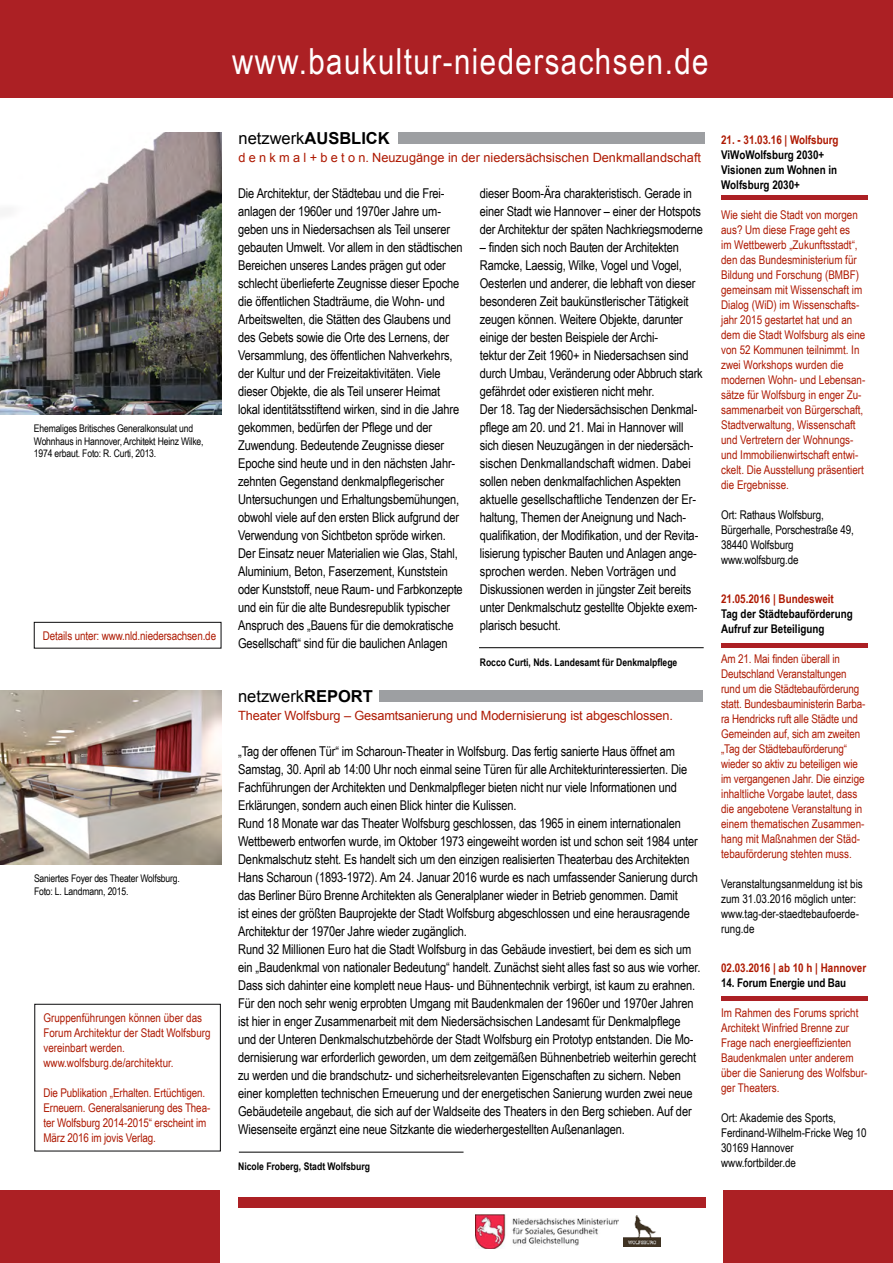
<style>
.page{position:relative;width:893px;height:1263px;background:#fff}
.page>*{position:absolute;margin:0;border:0;box-sizing:border-box;transform-origin:0 0}
.t1{font:36px "Arial Narrow";letter-spacing:.04em;color:#fff}
.t2{font:16.5px "Arial";color:#000}
.t3{font:13.5px/18px "Arial Narrow";letter-spacing:-.01em;color:#000}
.t4{font:12.75px "Arial";letter-spacing:-.01em;color:#ae1902}
.t5{font:12px/15px "Arial Narrow";color:#ae1902}
.t6{font:12px/15px "Arial Narrow";color:#000}
.t7{font:700 12px/15px "Arial Narrow";color:#000}
.t8{font:700 12px "Arial Narrow";color:#ae1902}
.t9{font:10.5px/12.6px "Arial Narrow";letter-spacing:-.015em;color:#000}
.t10{font:700 10.5px "Arial Narrow";color:#000}
.s1{font-weight:700}
</style>
<div class="page">
<div style="left:0;top:0;width:893px;height:98px;background:#ac2024"></div>
<div style="left:0;top:1190px;width:893px;height:73px;background:#ac2024"></div>
<div style="left:220px;top:1189px;width:503px;height:74px;background:#fff"></div>
<img style="left:623px;top:1216px;width:37px;height:31px">
<img style="left:476px;top:1214px;width:143px;height:34px">
<div style="left:238px;top:1197px;width:468px;height:11px;background:#ac2024"></div>
<div style="left:398px;top:132px;width:306px;height:12px;background:#9d9fa2"></div>
<img style="left:0;top:132px;width:221px;height:282px">
<hr style="left:479px;top:647px;width:225px;height:1px;background:#000">
<hr style="left:239px;top:1152px;width:225px;height:1px;background:#000">
<img style="left:0;top:690px;width:221px;height:174px">
<div style="left:379px;top:690px;width:324px;height:12px;background:#9d9fa2"></div>
<div style="left:35px;top:1004px;width:186px;height:147px;border:1px solid #0a0a0b"></div>
<div style="left:34px;top:622px;width:187px;height:26px;border:1px solid #0a0a0b"></div>
<hr style="left:721px;top:643px;width:147px;height:4px;background:#ac2024">
<hr style="left:721px;top:996px;width:147px;height:4px;background:#ac2024">
<hr style="left:721px;top:196px;width:147px;height:4px;background:#ac2024">
<h1 class="t1" style="left:232px;top:41px;width:478px">www.baukultur-niedersachsen.de</h1>
<p class="t9" style="left:34px;top:422px;width:171px">Ehemaliges Britisches Generalkonsulat und<br>Wohnhaus in Hannover, Architekt Heinz Wilke,<br>1974 erbaut. Foto: R. Curti, 2013.</p>
<p class="t5" style="left:43px;top:628px;width:175px">Details unter: www.nld.niedersachsen.de</p>
<p class="t9" style="left:34px;top:872px;width:147px">Saniertes Foyer des Theater Wolfsburg.<br>Foto: L. Landmann, 2015.</p>
<p class="t5" style="left:43px;top:1010px;width:169px">Gruppenführungen können über das<br>Forum Architektur der Stadt Wolfsburg vereinbart werden. www.wolfsburg.de/architektur.</p>
<p class="t5" style="left:43px;top:1085px;width:168px">Die Publikation „Erhalten. Ertüchtigen.<br>Erneuern. Generalsanierung des Thea&shy;ter Wolfsburg 2014-2015“ erscheint im März 2016 im jovis Verlag.</p>
<p class="t2" style="left:238px;top:127px;width:153px">netzwerk<span class="s1">AUSBLICK</span></p>
<p class="t4" style="left:238px;top:149px;width:464px">d e n k m a l + b e t o n. Neuzugänge in der niedersächsischen Denkmallandschaft</p>
<p class="t3" style="left:238px;top:184px;width:226px">Die Architektur, der Städtebau und die Frei&shy;anlagen der 1960er und 1970er Jahre um&shy;geben uns in Niedersachsen als Teil unserer gebauten Umwelt. Vor allem in den städtischen Bereichen unseres Landes prägen gut oder schlecht überlieferte Zeugnisse dieser Epoche die öffentlichen Stadträume, die Wohn- und Arbeitswelten, die Stätten des Glaubens und des Gebets sowie die Orte des Lernens, der Versammlung, des öffentlichen Nahverkehrs, der Kultur und der Freizeitaktivitäten. Viele dieser Objekte, die als Teil unserer Heimat lokal identitätsstiftend wirken, sind in die Jahre gekommen, bedürfen der Pflege und der Zuwendung. Bedeutende Zeugnisse dieser Epoche sind heute und in den nächsten Jahr&shy;zehnten Gegenstand denkmalpflegerischer Untersuchungen und Erhaltungsbemühungen, obwohl viele auf den ersten Blick aufgrund der Verwendung von Sichtbeton spröde wirken.<br>Der Einsatz neuer Materialien wie Glas, Stahl, Aluminium, Beton, Faserzement, Kunststein oder Kunststoff, neue Raum- und Farbkonzepte und ein für die alte Bundesrepublik typischer Anspruch des „Bauens für die demokratische Gesellschaft“ sind für die baulichen Anlagen</p>
<p class="t3" style="left:480px;top:184px;width:225px">dieser Boom-Ära charakteristisch. Gerade in einer Stadt wie Hannover – einer der Hotspots der Architektur der späten Nachkriegsmoderne</p>
<p class="t3" style="left:480px;top:238px;width:224px">– finden sich noch Bauten der Architekten Ramcke, Laessig, Wilke, Vogel und Vogel, Oesterlen und anderer, die lebhaft von dieser besonderen Zeit baukünstlerischer Tätigkeit zeugen können. Weitere Objekte, darunter einige der besten Beispiele der Archi-<br>tektur der Zeit 1960+ in Niedersachsen sind durch Umbau, Veränderung oder Abbruch stark gefährdet oder existieren nicht mehr.<br>Der 18. Tag der Niedersächsischen Denkmal&shy;pflege am 20. und 21. Mai in Hannover will sich diesen Neuzugängen in der niedersäch&shy;sischen Denkmallandschaft widmen. Dabei sollen neben denkmalfachlichen Aspekten aktuelle gesellschaftliche Tendenzen der Er&shy;haltung, Themen der Aneignung und Nach&shy;qualifikation, der Modifikation, und der Revita&shy;lisierung typischer Bauten und Anlagen ange&shy;sprochen werden. Neben Vorträgen und Diskussionen werden in jüngster Zeit bereits unter Denkmalschutz gestellte Objekte exem&shy;plarisch besucht.</p>
<p class="t10" style="left:480px;top:656px;width:199px">Rocco Curti, Nds. Landesamt für Denkmalpflege</p>
<p class="t2" style="left:238px;top:685px;width:136px">netzwerk<span class="s1">REPORT</span></p>
<p class="t4" style="left:238px;top:707px;width:436px">Theater Wolfsburg – Gesamtsanierung und Modernisierung ist abgeschlossen.</p>
<p class="t3" style="left:238px;top:742px;width:464px">„Tag der offenen Tür“ im Scharoun-Theater in Wolfsburg. Das fertig sanierte Haus öffnet am Samstag, 30. April ab 14:00 Uhr noch einmal seine Türen für alle Architekturinteressierten. Die Fachführungen der Architekten und Denkmalpfleger bieten nicht nur viele Informationen und Erklärungen, sondern auch einen Blick hinter die Kulissen.<br>Rund 18 Monate war das Theater Wolfsburg geschlossen, das 1965 in einem internationalen Wettbewerb entworfen wurde, im Oktober 1973 eingeweiht worden ist und schon seit 1984 unter Denkmalschutz steht. Es handelt sich um den einzigen realisierten Theaterbau des Architekten Hans Scharoun (1893-1972). Am 24. Januar 2016 wurde es nach umfassender Sanierung durch das Berliner Büro Brenne Architekten als Generalplaner wieder in Betrieb genommen. Damit<br>ist eines der größten Bauprojekte der Stadt Wolfsburg abgeschlossen und eine herausragende Architektur der 1970er Jahre wieder zugänglich.<br>Rund 32 Millionen Euro hat die Stadt Wolfsburg in das Gebäude investiert, bei dem es sich um ein „Baudenkmal von nationaler Bedeutung“ handelt. Zunächst sieht alles fast so aus wie vorher.<br>Dass sich dahinter eine komplett neue Haus- und Bühnentechnik verbirgt, ist kaum zu erahnen.<br>Für den noch sehr wenig erprobten Umgang mit Baudenkmalen der 1960er und 1970er Jahren ist hier in enger Zusammenarbeit mit dem Niedersächsischen Landesamt für Denkmalpflege und der Unteren Denkmalschutzbehörde der Stadt Wolfsburg ein Prototyp entstanden. Die Mo&shy;dernisierung war erforderlich geworden, um dem zeitgemäßen Bühnenbetrieb weiterhin gerecht zu werden und die brandschutz- und sicherheitsrelevanten Eigenschaften zu sichern. Neben einer kompletten technischen Erneuerung und der energetischen Sanierung wurden zwei neue Gebäudeteile angebaut, die sich auf der Waldseite des Theaters in den Berg schieben. Auf der Wiesenseite ergänzt eine neue Sitzkante die wiederhergestellten Außenanlagen.</p>
<p class="t10" style="left:238px;top:1160px;width:133px">Nicole Froberg, Stadt Wolfsburg</p>
<p class="t8" style="left:721px;top:133px;width:119px">21. - 31.03.16 | Wolfsburg</p>
<p class="t7" style="left:721px;top:147px;width:118px">ViWoWolfsburg 2030+<br>Visionen zum Wohnen in<br>Wolfsburg 2030+</p>
<p class="t5" style="left:721px;top:207px;width:146px">Wie sieht die Stadt von morgen aus? Um diese Frage geht es<br>im Wettbewerb „Zukunftsstadt“, den das Bundesministerium für<br>Bildung und Forschung (BMBF) gemeinsam mit Wissenschaft im<br>Dialog (WiD) im Wissenschafts&shy;jahr 2015 gestartet hat und an dem die Stadt Wolfsburg als eine von 52 Kommunen teilnimmt. In zwei Workshops wurden die modernen Wohn- und Lebensan&shy;sätze für Wolfsburg in enger Zu&shy;sammenarbeit von Bürgerschaft,<br>Stadtverwaltung, Wissenschaft und Vertretern der Wohnungs&shy;und Immobilienwirtschaft entwi&shy;ckelt. Die Ausstellung präsentiert die Ergebnisse.</p>
<p class="t6" style="left:721px;top:507px;width:134px">Ort: Rathaus Wolfsburg,<br>Bürgerhalle, Porschestraße 49,<br>38440 Wolfsburg www.wolfsburg.de</p>
<p class="t8" style="left:721px;top:592px;width:114px">21.05.2016 | Bundesweit</p>
<p class="t7" style="left:721px;top:606px;width:133px">Tag der Städtebauförderung<br>Aufruf zur Beteiligung</p>
<p class="t5" style="left:721px;top:651px;width:146px">Am 21. Mai finden überall in<br>Deutschland Veranstaltungen rund um die Städtebauförderung statt. Bundesbauministerin Barba&shy;ra Hendricks ruft alle Städte und<br>Gemeinden auf, sich am zweiten „Tag der Städtebauförderung“ wieder so aktiv zu beteiligen wie im vergangenen Jahr. Die einzige inhaltliche Vorgabe lautet, dass die angebotene Veranstaltung in einem thematischen Zusammen&shy;hang mit Maßnahmen der Städ&shy;tebauförderung stehten muss.</p>
<p class="t6" style="left:721px;top:876px;width:143px">Veranstaltungsanmeldung ist bis zum 31.03.2016 möglich unter: www.tag-der-staedtebaufoerde&shy;rung.de</p>
<p class="t8" style="left:721px;top:961px;width:147px">02.03.2016 | ab 10 h | Hannover</p>
<p class="t7" style="left:721px;top:975px;width:127px">14. Forum Energie und Bau</p>
<p class="t5" style="left:721px;top:1005px;width:148px">Im Rahmen des Forums spricht<br>Architekt Winfried Brenne zur<br>Frage nach energieeffizienten<br>Baudenkmalen unter anderem über die Sanierung des Wolfsbur&shy;ger Theaters.</p>
<p class="t6" style="left:721px;top:1110px;width:147px">Ort: Akademie des Sports,<br>Ferdinand-Wilhelm-Fricke Weg 10<br>30169 Hannover www.fortbilder.de</p>
</div>
